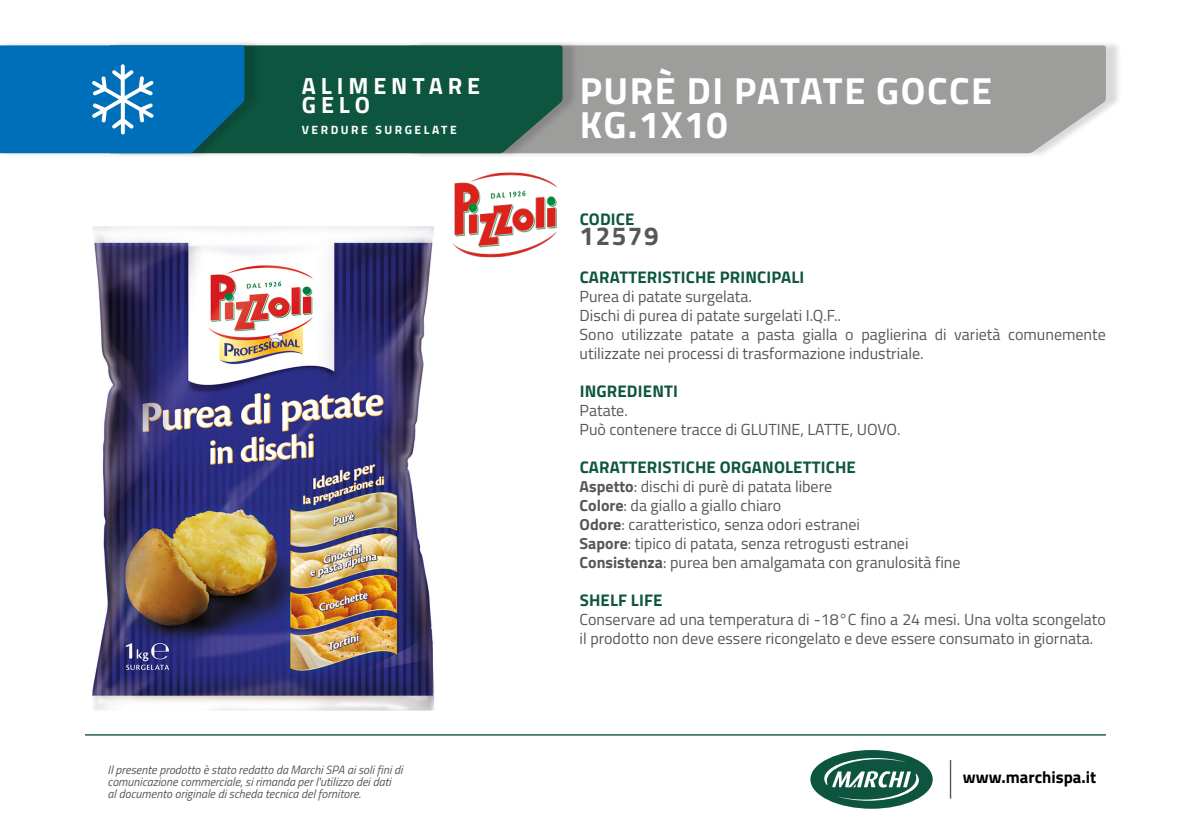
<style>
.page{position:relative;width:1191px;height:840px;background:#fff}
.page>*{position:absolute;margin:0;border:0;box-sizing:border-box;transform-origin:0 0}
.t1{font:700 37.8px/34.2px "Titillium Web";letter-spacing:.04em;color:#fff}
.t2{font:700 26px "Titillium Web";letter-spacing:.06em;color:#575756}
.t3{font:700 23.4px "Titillium Web";letter-spacing:.21em;color:#fff}
.t4{font:700 16.8px "Titillium Web";letter-spacing:.01em;color:#0e5540}
.t5{font:700 16.8px "Titillium Web";color:#000}
.t6{font:16px/19px "Titillium Web";color:#575756}
.t7{font:italic 12px/12px "Titillium Web";color:#575756}
.t8{font:700 12px "Titillium Web";letter-spacing:.21em;color:#fff}
.s1{font-weight:700}
</style>
<div class="page">
<img style="left:92px;top:226px;width:343px;height:485px">
<div style="left:413px;top:40px;width:708px;height:119px;background:#000;opacity:.15"></div>
<div style="left:578px;top:45px;width:528px;height:108px;background:#9d9d9c"></div>
<div style="left:113px;top:40px;width:465px;height:119px;background:#000;opacity:.15"></div>
<div style="left:260px;top:45px;width:302px;height:108px;background:#0e5540"></div>
<div style="left:0;top:40px;width:260px;height:119px;background:#000;opacity:.15"></div>
<svg style="left:0;top:45px;width:244px;height:108px"></svg>
<img style="left:452px;top:172px;width:105px;height:86px">
<hr style="left:949px;top:759px;width:2px;height:39px;background:#575756">
<div style="left:810px;top:749px;width:122px;height:59px;background:#0e5540;border-radius:50%"></div>
<svg style="left:824px;top:757px;width:95px;height:43px"></svg>
<hr style="left:85px;top:733px;width:1021px;height:2px;background:#0e5540">
<p class="t3" style="left:302px;top:67px;width:180px">ALIMENTARE</p>
<p class="t3" style="left:302px;top:87px;width:70px">GELO</p>
<p class="t8" style="left:302px;top:121px;width:156px">VERDURE SURGELATE</p>
<p class="t7" style="left:108px;top:762px;width:296px">Il presente prodotto è stato redatto da Marchi SPA ai soli fini di comunicazione commerciale, si rimanda per l'utilizzo dei dati<br>al documento originale di scheda tecnica del fornitore.</p>
<p class="t1" style="left:580px;top:71px;width:414px">PURÈ DI PATATE GOCCE<br>KG.1X10</p>
<p class="t4" style="left:579px;top:206px;width:56px">CODICE</p>
<p class="t2" style="left:579px;top:216px;width:81px">12579</p>
<p class="t4" style="left:579px;top:264px;width:226px">CARATTERISTICHE PRINCIPALI</p>
<p class="t6" style="left:579px;top:286px;width:174px">Purea di patate surgelata.</p>
<p class="t6" style="left:579px;top:305px;width:263px">Dischi di purea di patate surgelati I.Q.F..</p>
<p class="t6" style="left:579px;top:324px;width:528px">Sono utilizzate patate a pasta gialla o paglierina di varietà comunemente utilizzate nei processi di trasformazione industriale.</p>
<p class="t4" style="left:579px;top:378px;width:100px">INGREDIENTI</p>
<p class="t6" style="left:579px;top:400px;width:50px">Patate.</p>
<p class="t6" style="left:579px;top:419px;width:322px">Può contenere tracce di GLUTINE, LATTE, UOVO.</p>
<p class="t4" style="left:579px;top:454px;width:278px">CARATTERISTICHE ORGANOLETTICHE</p>
<p class="t6" style="left:579px;top:476px;width:254px"><span class="s1">Aspetto</span>: dischi di purè di patata libere</p>
<p class="t6" style="left:579px;top:495px;width:203px"><span class="s1">Colore</span>: da giallo a giallo chiaro</p>
<p class="t6" style="left:579px;top:514px;width:282px"><span class="s1">Odore</span>: caratteristico, senza odori estranei</p>
<p class="t6" style="left:579px;top:533px;width:330px"><span class="s1">Sapore</span>: tipico di patata, senza retrogusti estranei</p>
<p class="t6" style="left:579px;top:552px;width:382px"><span class="s1">Consistenza</span>: purea ben amalgamata con granulosità fine</p>
<p class="t4" style="left:579px;top:587px;width:84px">SHELF LIFE</p>
<p class="t6" style="left:579px;top:609px;width:528px">Conservare ad una temperatura di -18°C fino a 24 mesi. Una volta scongelato il prodotto non deve essere ricongelato e deve essere consumato in giornata.</p>
<p class="t5" style="left:963px;top:764px;width:135px">www.marchispa.it</p>
</div>
